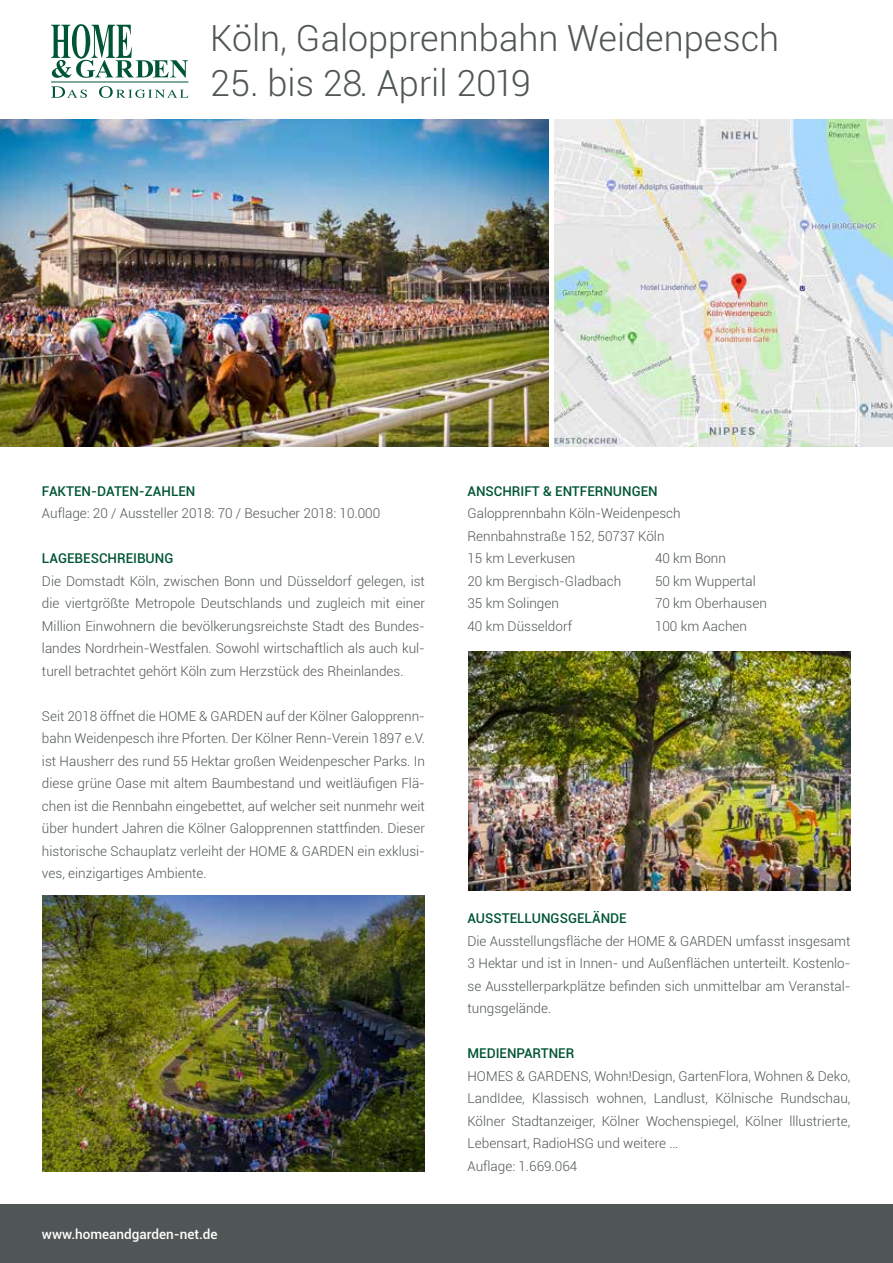
<style>
.page{position:relative;width:893px;height:1263px;background:#fff}
.page>*{position:absolute;margin:0;border:0;box-sizing:border-box;transform-origin:0 0}
.t1{font:300 36px "Roboto";color:#4f5655}
.t2{font:300 13.5px/22.5px "Roboto";color:#4f5655;text-align:justify}
.t3{font:500 13.5px "Roboto";color:#005534}
.t4{font:500 13.5px "Roboto";color:#fff}
</style>
<div class="page">
<img style="left:0;top:119px;width:549px;height:327px">
<img style="left:554px;top:119px;width:339px;height:327px">
<div style="left:0;top:1205px;width:893px;height:58px;background:#4f5655"></div>
<svg style="left:51px;top:86px;width:36px;height:12px"></svg>
<svg style="left:99px;top:86px;width:89px;height:12px"></svg>
<svg style="left:51px;top:24px;width:137px;height:54px"></svg>
<hr style="left:51px;top:82px;width:137px;height:1px;background:#005534">
<img style="left:43px;top:895px;width:382px;height:276px">
<img style="left:468px;top:651px;width:382px;height:240px">
<h1 class="t1" style="left:210px;top:14px;width:570px">Köln, Galopprennbahn Weidenpesch</h1>
<h1 class="t1" style="left:210px;top:59px;width:322px">25. bis 28. April 2019</h1>
<p class="t3" style="left:42px;top:481px;width:155px">FAKTEN-DATEN-ZAHLEN</p>
<p class="t2" style="left:42px;top:502px;width:340px">Auflage: 20 / Aussteller 2018: 70 / Besucher 2018: 10.000</p>
<p class="t3" style="left:42px;top:549px;width:133px">LAGEBESCHREIBUNG</p>
<p class="t2" style="left:42px;top:569px;width:384px">Die Domstadt Köln, zwischen Bonn und Düsseldorf gelegen, ist die viertgrößte Metropole Deutschlands und zugleich mit einer Million Einwohnern die bevölkerungsreichste Stadt des Bundes&shy;landes Nordrhein-Westfalen. Sowohl wirtschaftlich als auch kul&shy;turell betrachtet gehört Köln zum Herzstück des Rheinlandes.</p>
<p class="t2" style="left:42px;top:704px;width:384px">Seit 2018 öffnet die HOME &amp; GARDEN auf der Kölner Galopprenn&shy;bahn Weidenpesch ihre Pforten. Der Kölner Renn-Verein 1897 e.V. ist Hausherr des rund 55 Hektar großen Weidenpescher Parks. In diese grüne Oase mit altem Baumbestand und weitläufigen Flä&shy;chen ist die Rennbahn eingebettet, auf welcher seit nunmehr weit über hundert Jahren die Kölner Galopprennen stattfinden. Dieser historische Schauplatz verleiht der HOME &amp; GARDEN ein exklusi&shy;ves, einzigartiges Ambiente.</p>
<p class="t4" style="left:42px;top:1225px;width:177px">www.homeandgarden-net.de</p>
<p class="t3" style="left:467px;top:481px;width:192px">ANSCHRIFT &amp; ENTFERNUNGEN</p>
<p class="t2" style="left:467px;top:502px;width:215px;text-align:left">Galopprennbahn Köln-Weidenpesch<br>Rennbahnstraße 152, 50737 Köln<br>15 km Leverkusen</p>
<p class="t2" style="left:655px;top:547px;width:72px">40 km Bonn</p>
<p class="t2" style="left:467px;top:569px;width:155px">20 km Bergisch-Gladbach</p>
<p class="t2" style="left:655px;top:569px;width:102px">50 km Wuppertal</p>
<p class="t2" style="left:467px;top:592px;width:93px">35 km Solingen</p>
<p class="t2" style="left:655px;top:592px;width:113px">70 km Oberhausen</p>
<p class="t2" style="left:467px;top:614px;width:106px">40 km Düsseldorf</p>
<p class="t2" style="left:655px;top:614px;width:94px">100 km Aachen</p>
<p class="t3" style="left:467px;top:909px;width:161px">AUSSTELLUNGSGELÄNDE</p>
<p class="t2" style="left:467px;top:929px;width:384px">Die Ausstellungsfläche der HOME &amp; GARDEN umfasst insgesamt 3 Hektar und ist in Innen- und Außenflächen unterteilt. Kostenlo&shy;se Ausstellerparkplätze befinden sich unmittelbar am Veranstal&shy;tungsgelände.</p>
<p class="t3" style="left:467px;top:1044px;width:108px">MEDIENPARTNER</p>
<p class="t2" style="left:467px;top:1064px;width:384px;text-align:left">HOMES &amp; GARDENS, Wohn!Design, GartenFlora, Wohnen &amp; Deko, LandIdee, Klassisch wohnen, Landlust, Kölnische Rundschau, Kölner Stadtanzeiger, Kölner Wochenspiegel, Kölner lllustrierte, Lebensart, RadioHSG und weitere …<br>Auflage: 1.669.064</p>
</div>
